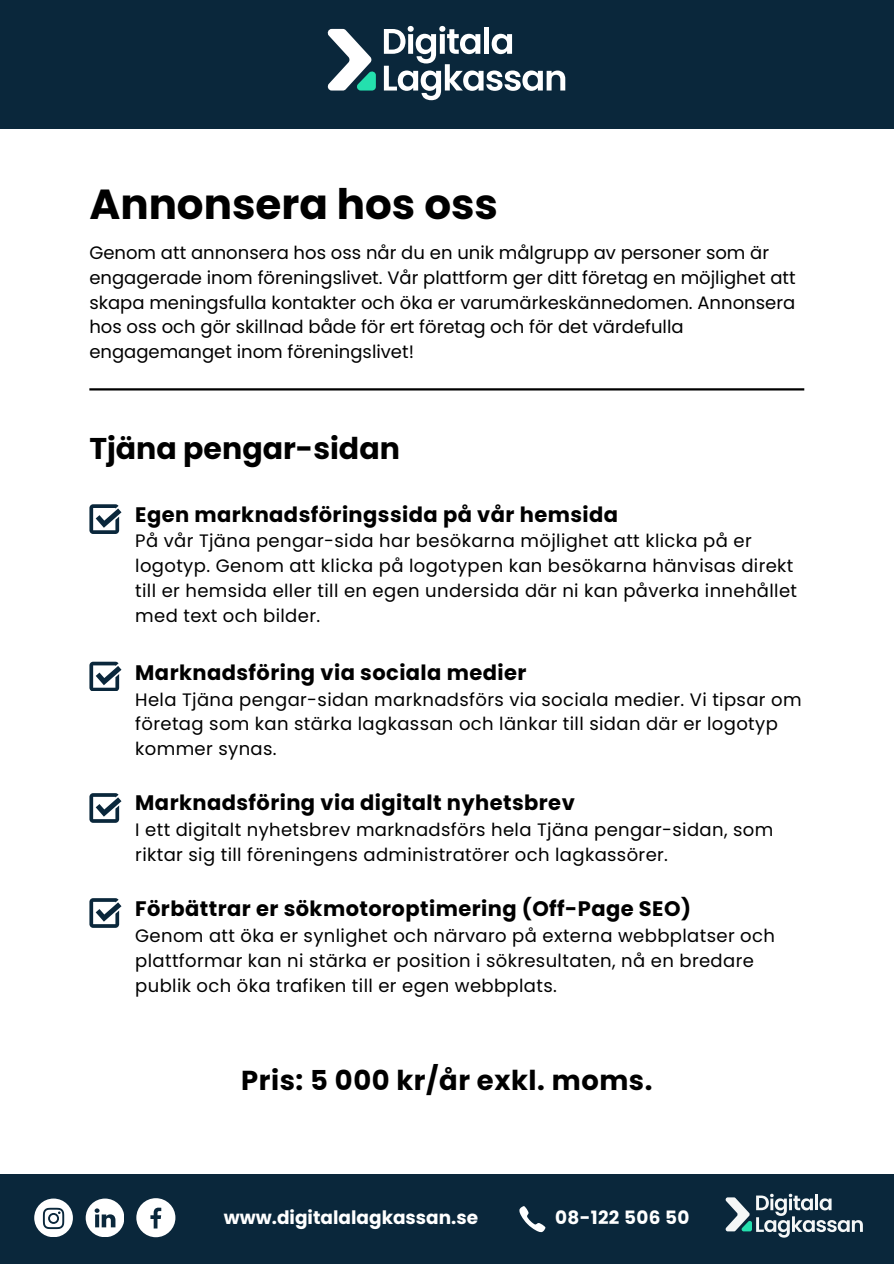
<style>
.page{position:relative;width:894px;height:1264px;background:#fff}
.page>*{position:absolute;margin:0;border:0;box-sizing:border-box;transform-origin:0 0}
.t1{font:700 42px "Poppins";color:#000}
.t2{font:700 30px "Poppins";color:#000}
.t3{font:700 27.45px "Poppins";letter-spacing:.02em;color:#000}
.t4{font:700 21px "Poppins";letter-spacing:.02em;color:#000}
.t5{font:700 18.45px "Poppins";color:#fff}
.t6{font:700 18.45px "Poppins";letter-spacing:.02em;color:#fff}
.t7{font:18px/24.8px "Poppins";letter-spacing:.02em;color:#000}
.t8{font:18px/24.8px "Poppins";color:#000}
</style>
<div class="page">
<div style="left:0;top:0;width:893px;height:129px;background:#0a273b"></div>
<div style="left:0;top:1174px;width:893px;height:89px;background:#0a273b"></div>
<svg style="left:519px;top:1206px;width:26px;height:26px"></svg>
<svg style="left:86px;top:1198px;width:38px;height:38px"></svg>
<svg style="left:136px;top:1198px;width:39px;height:39px"></svg>
<svg style="left:34px;top:1198px;width:38px;height:38px"></svg>
<svg style="left:725px;top:1193px;width:137px;height:44px"></svg>
<svg style="left:384px;top:26px;width:181px;height:74px"></svg>
<svg style="left:327px;top:29px;width:49px;height:62px"></svg>
<hr style="left:89px;top:388px;width:715px;height:2px;background:#000">
<svg style="left:89px;top:793px;width:32px;height:29px"></svg>
<svg style="left:89px;top:661px;width:32px;height:30px"></svg>
<svg style="left:89px;top:504px;width:32px;height:29px"></svg>
<svg style="left:89px;top:898px;width:32px;height:29px"></svg>
<p class="t1" style="left:89px;top:175px;width:410px">Annonsera hos oss</p>
<h2 class="t8" style="left:89px;top:240px;width:707px">Genom att annonsera hos oss når du en unik målgrupp av personer som är engagerade inom föreningslivet. Vår plattform ger ditt företag en möjlighet att skapa meningsfulla kontakter och öka er varumärkeskännedomen. Annonsera hos oss och gör skillnad både för ert företag och för det värdefulla engagemanget inom föreningslivet!</h2>
<p class="t2" style="left:89px;top:427px;width:312px">Tjäna pengar-sidan</p>
<p class="t4" style="left:135px;top:499px;width:484px">Egen marknadsföringssida på vår hemsida</p>
<p class="t7" style="left:135px;top:528px;width:663px">På vår Tjäna pengar-sida har besökarna möjlighet att klicka på er logotyp. Genom att klicka på logotypen kan besökarna hänvisas direkt till er hemsida eller till en egen undersida där ni kan påverka innehållet med text och bilder.</p>
<p class="t4" style="left:135px;top:657px;width:392px">Marknadsföring via sociala medier</p>
<p class="t7" style="left:135px;top:687px;width:667px">Hela Tjäna pengar-sidan marknadsförs via sociala medier. Vi tipsar om företag som kan stärka lagkassan och länkar till sidan där er logotyp kommer synas.</p>
<p class="t4" style="left:135px;top:788px;width:441px">Marknadsföring via digitalt nyhetsbrev</p>
<p class="t7" style="left:135px;top:817px;width:639px">I ett digitalt nyhetsbrev marknadsförs hela Tjäna pengar-sidan, som riktar sig till föreningens administratörer och lagkassörer.</p>
<p class="t4" style="left:135px;top:894px;width:557px">Förbättrar er sökmotoroptimering (Off-Page SEO)</p>
<p class="t7" style="left:135px;top:923px;width:641px">Genom att öka er synlighet och närvaro på externa webbplatser och plattformar kan ni stärka er position i sökresultaten, nå en bredare publik och öka trafiken till er egen webbplats.</p>
<p class="t3" style="left:241px;top:1061px;width:412px">Pris: 5 000 kr/år exkl. moms.</p>
<p class="t5" style="left:224px;top:1204px;width:256px">www.digitalalagkassan.se</p>
<h1 class="t6" style="left:555px;top:1204px;width:136px">08-122 506 50</h1>
</div>
